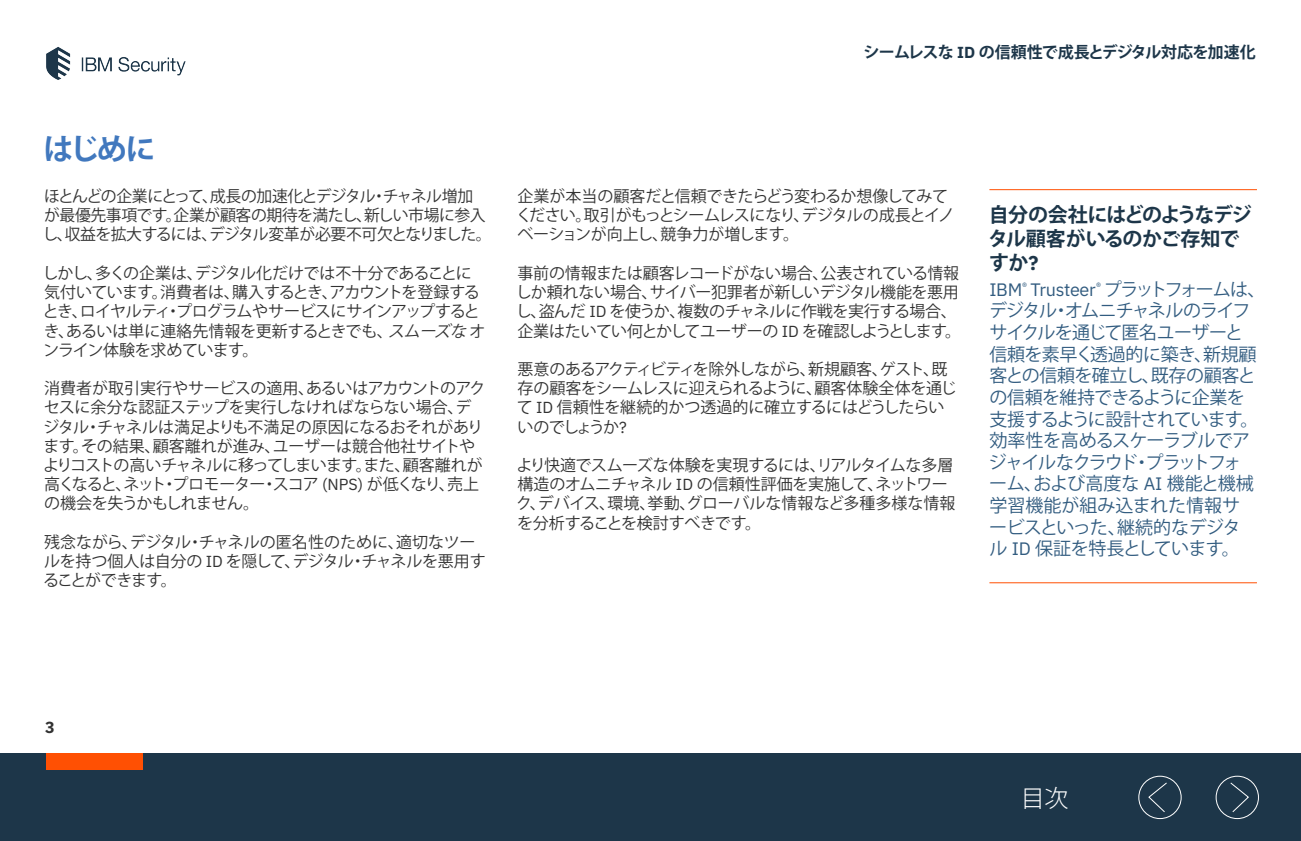
<style>
.page{position:relative;width:1301px;height:841px;background:#fff}
.page>*{position:absolute;margin:0;border:0;box-sizing:border-box;transform-origin:0 0}
.t1{font:700 30px "Koz Go Pro";color:#4178be}
.t2{font:300 24px "Koz Go Pro";color:#fff}
.SidebarSpanColumns{font:700 20px/24px "Koz Go Pro";letter-spacing:-.04em;color:#1d3649}
.Sidebar_copy{font:18px/21.6px "Koz Go Pro";letter-spacing:-.04em;color:#325c80}
.Body{font:16px/19.2px "Koz Go Pro";letter-spacing:-.02em;color:#323232}
.t3{font:700 16px "Koz Go Pro";letter-spacing:-.045em;color:#1d3649}
.t4{font:700 16px "IBM Plex Sans";color:#323232}
.s1{font-style:italic}
.s2{font-family:"IBM Plex Sans"}
</style>
<div class="page">
<div style="left:0;top:753px;width:1300px;height:87px;background:#1d3649"></div>
<div style="left:46px;top:753px;width:96px;height:16px;background:#ff5003"></div>
<svg style="left:1230px;top:782px;width:19px;height:31px"></svg>
<div style="left:1215px;top:775px;width:43px;height:43px;border:1px solid #fff;border-radius:50%"></div>
<svg style="left:1147px;top:781px;width:20px;height:31px"></svg>
<div style="left:1138px;top:775px;width:43px;height:43px;border:1px solid #fff;border-radius:50%"></div>
<img style="left:46px;top:47px;width:140px;height:33px">
<hr style="left:989px;top:189px;width:267px;height:1px;background:#ff5003">
<hr style="left:989px;top:582px;width:267px;height:1px;background:#ff5003">
<p class="t1" style="left:43px;top:130px;width:114px">はじめに</p>
<p class="Body" style="left:42px;top:187px;width:451px">ほとんどの企業にとって、成長の加速化とデジタル・チャネル増加<br>が最優先事項です。企業が顧客の期待を満たし、新しい市場に参入し、収益を拡大するには、デジタル変革が必要不可欠となりました。</p>
<p class="Body" style="left:42px;top:264px;width:444px">しかし、多くの企業は、デジタル化だけでは不十分であることに気付いています。消費者は、購入するとき、アカウントを登録するとき、ロイヤルティ・プログラムやサービスにサインアップするとき、あるいは単に連絡先情報を更新するときでも、<span class="s1">スムーズな</span>オンライン体験を求めています。</p>
<p class="Body" style="left:43px;top:379px;width:444px">消費者が取引実行やサービスの適用、あるいはアカウントのアクセスに余分な認証ステップを実行しなければならない場合、デジタル・チャネルは満足よりも不満足の原因になるおそれがあります。その結果、顧客離れが進み、ユーザーは競合他社サイトやよりコストの高いチャネルに移ってしまいます。また、顧客離れが高くなると、ネット・プロモーター・スコア <span class="s2">(NPS)</span> が低くなり、売上の機会を失うかもしれません。</p>
<p class="Body" style="left:43px;top:532px;width:444px">残念ながら、デジタル・チャネルの匿名性のために、適切なツールを持つ個人は自分の <span class="s2">ID</span> を隠して、デジタル・チャネルを悪用することができます。</p>
<p class="t3" style="left:863px;top:42px;width:394px">シームレスな <span class="s2">ID</span> の信頼性で成長とデジタル対応を加速化</p>
<p class="Body" style="left:516px;top:187px;width:440px">企業が本当の顧客だと信頼できたらどう変わるか想像してみてください。取引がもっとシームレスになり、デジタルの成長とイノベーションが向上し、競争力が増します。</p>
<p class="Body" style="left:515px;top:264px;width:447px">事前の情報または顧客レコードがない場合、公表されている情報しか頼れない場合、サイバー犯罪者が新しいデジタル機能を悪用し、盗んだ <span class="s2">ID</span> を使うか、複数のチャネルに作戦を実行する場合、企業はたいてい何とかしてユーザーの <span class="s2">ID</span> を確認しようとします。</p>
<p class="Body" style="left:517px;top:360px;width:441px">悪意のあるアクティビティを除外しながら、新規顧客、ゲスト、既存の顧客をシームレスに迎えられるように、顧客体験全体を通じて <span class="s2">ID</span> 信頼性を継続的かつ透過的に確立するにはどうしたらいいのでしょうか<span class="s2">?</span></p>
<p class="Body" style="left:516px;top:456px;width:441px">より快適でスムーズな体験を実現するには、リアルタイムな多層構造のオムニチャネル <span class="s2">ID</span> の信頼性評価を実施して、ネットワーク、デバイス、環境、挙動、グローバルな情報など多種多様な情報を分析することを検討すべきです。</p>
<p class="SidebarSpanColumns" style="left:988px;top:203px;width:265px">自分の会社にはどのようなデジタル顧客がいるのかご存知ですか<span class="s2">?</span></p>
<p class="Sidebar_copy" style="left:988px;top:279px;width:278px"><span class="s2">IBM</span><sup>®</sup> <span class="s2">Trusteer</span><sup>®</sup> プラットフォームは、デジタル・オムニチャネルのライフサイクルを通じて匿名ユーザーと<br>信頼を素早く透過的に築き、新規顧客との信頼を確立し、既存の顧客との信頼を維持できるように企業を支援するように設計されています。効率性を高めるスケーラブルでアジャイルなクラウド・プラットフォ<br>ーム、および高度な <span class="s2">AI</span> 機能と機械学習機能が組み込まれた情報サ<br>ービスといった、継続的なデジタ<br>ル <span class="s2">ID</span> 保証を特長としています。</p>
<p class="t4" style="left:45px;top:714px;width:11px">3</p>
<h2 class="t2" style="left:1020px;top:782px;width:49px">目次</h2>
</div>
